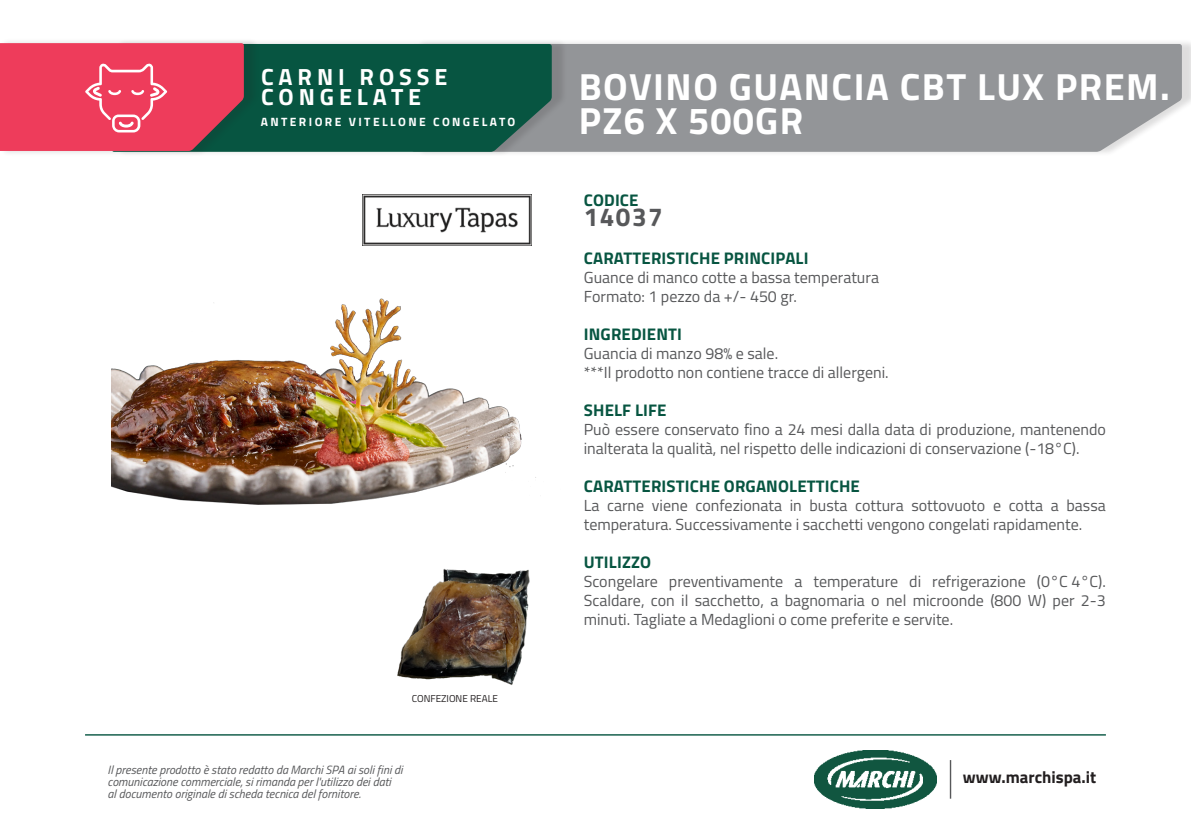
<style>
.page{position:relative;width:1191px;height:840px;background:#fff}
.page>*{position:absolute;margin:0;border:0;box-sizing:border-box;transform-origin:0 0}
.t1{font:700 37.8px/34.2px "Titillium Web";letter-spacing:.04em;color:#fff}
.t2{font:700 26px "Titillium Web";letter-spacing:.06em;color:#57585a}
.t3{font:700 23.4px "Titillium Web";letter-spacing:.21em;color:#fff}
.t4{font:700 16.8px "Titillium Web";letter-spacing:.01em;color:#075541}
.t5{font:700 16.8px "Titillium Web";color:#231f20}
.t6{font:16px/19px "Titillium Web";color:#57585a}
.t7{font:italic 12px/12px "Titillium Web";color:#57585a}
.t8{font:700 12px "Titillium Web";letter-spacing:.2em;color:#fff}
.t9{font:10px "Titillium Web";color:#231f20}
</style>
<div class="page">
<hr style="left:949px;top:759px;width:2px;height:39px;background:#57585a">
<img style="left:814px;top:750px;width:122px;height:58px">
<hr style="left:85px;top:733px;width:1021px;height:2px;background:#075541">
<div style="left:416px;top:39px;width:775px;height:118px;background:#231f20;opacity:.15"></div>
<div style="left:567px;top:44px;width:614px;height:108px;background:#939598"></div>
<div style="left:116px;top:39px;width:451px;height:118px;background:#231f20;opacity:.15"></div>
<div style="left:260px;top:44px;width:292px;height:108px;background:#075541"></div>
<div style="left:0;top:38px;width:260px;height:119px;background:#231f20;opacity:.15"></div>
<svg style="left:0;top:43px;width:244px;height:108px;background:#e2445f"></svg>
<img style="left:111px;top:245px;width:425px;height:260px">
<img style="left:397px;top:568px;width:133px;height:117px">
<img style="left:362px;top:194px;width:170px;height:51px">
<p class="t3" style="left:261px;top:59px;width:188px">CARNI ROSSE</p>
<p class="t3" style="left:261px;top:79px;width:162px">CONGELATE</p>
<p class="t8" style="left:261px;top:113px;width:256px">ANTERIORE VITELLONE CONGELATO</p>
<p class="t3" style="left:302px;top:85px;width:91px">CARNE</p>
<p class="t9" style="left:412px;top:690px;width:88px">CONFEZIONE REALE</p>
<p class="t7" style="left:108px;top:762px;width:296px">Il presente prodotto è stato redatto da Marchi SPA ai soli fini di comunicazione commerciale, si rimanda per l'utilizzo dei dati<br>al documento originale di scheda tecnica del fornitore.</p>
<p class="t1" style="left:578px;top:68px;width:592px">BOVINO GUANCIA CBT LUX PREM.<br>PZ6 X 500GR</p>
<p class="t4" style="left:584px;top:187px;width:56px">CODICE</p>
<p class="t2" style="left:584px;top:196px;width:81px">14037</p>
<p class="t4" style="left:584px;top:245px;width:226px">CARATTERISTICHE PRINCIPALI</p>
<p class="t6" style="left:584px;top:266px;width:297px">Guance di manco cotte a bassa temperatura</p>
<p class="t6" style="left:584px;top:285px;width:214px">Formato: 1 pezzo da +/- 450 gr.</p>
<p class="t4" style="left:584px;top:321px;width:100px">INGREDIENTI</p>
<p class="t6" style="left:584px;top:342px;width:196px">Guancia di manzo 98% e sale.</p>
<p class="t6" style="left:584px;top:361px;width:306px">***Il prodotto non contiene tracce di allergeni.</p>
<p class="t4" style="left:584px;top:397px;width:84px">SHELF LIFE</p>
<p class="t6" style="left:584px;top:418px;width:524px">Può essere conservato fino a 24 mesi dalla data di produzione, mantenendo inalterata la qualità, nel rispetto delle indicazioni di conservazione (-18°C).</p>
<p class="t4" style="left:584px;top:473px;width:278px">CARATTERISTICHE ORGANOLETTICHE</p>
<p class="t6" style="left:584px;top:494px;width:523px">La carne viene confezionata in busta cottura sottovuoto e cotta a bassa temperatura. Successivamente i sacchetti vengono congelati rapidamente.</p>
<p class="t4" style="left:584px;top:549px;width:69px">UTILIZZO</p>
<p class="t6" style="left:584px;top:570px;width:524px;text-align:justify">Scongelare preventivamente a temperature di refrigerazione (0°C‐4°C).<br>Scaldare, con il sacchetto, a bagnomaria o nel microonde (800 W) per 2-3 minuti. Tagliate a Medaglioni o come preferite e servite.</p>
<p class="t5" style="left:963px;top:764px;width:135px">www.marchispa.it</p>
</div>
